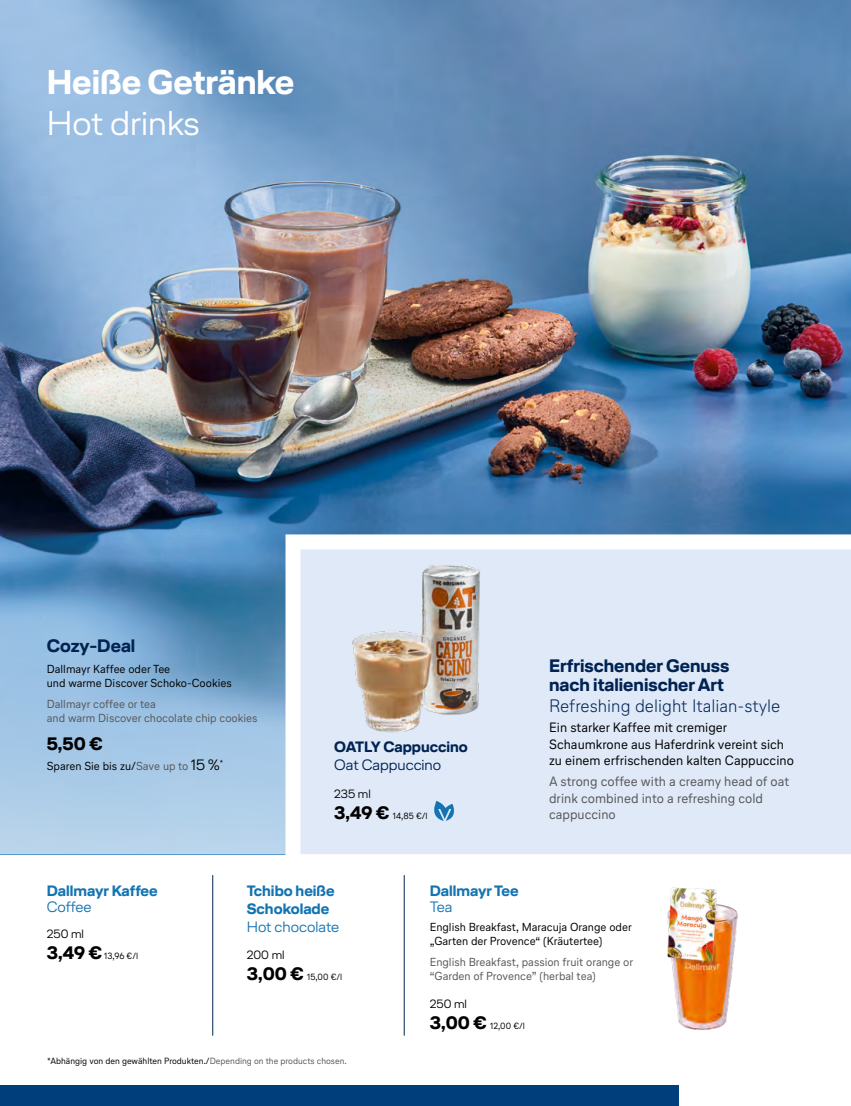
<style>
.page{position:relative;width:851px;height:1106px;background:#fff}
.page>*{position:absolute;margin:0;border:0;box-sizing:border-box;transform-origin:0 0}
.t1{font:700 34.2px "Lufthansa Head";color:#fff}
.t2{font:300 34.2px "Lufthansa Head";color:#fff}
.t3{font:700 18px/18.9px "Lufthansa Head";color:#002352}
.t4{font:300 18px "Lufthansa Text";color:#002352}
.t5{font:700 18px "Lufthansa Head";color:#000}
.t6{font:700 15px/18px "Lufthansa Head";color:#1474b1}
.t7{font:300 15px "Lufthansa Head";color:#1474b1}
.t8{font:700 15px "Lufthansa Head";color:#002352}
.t9{font:300 15px "Lufthansa Head";color:#002352}
.t10{font:13.5px/16.5px "Lufthansa Text";color:#000}
.t11{font:13.5px/16.5px "Lufthansa Text";color:#565656}
.t12{font:300 12px "Lufthansa Head";color:#000}
.t13{font:11.7px/14px "Lufthansa Text";color:#000}
.t14{font:11.7px/14px "Lufthansa Text";color:#565656}
.t15{font:9px "Lufthansa Text";color:#000}
.s1{color:#565656}
.s2{font-family:"Lufthansa Head";font-weight:300;font-size:15px}
.s3{font-family:"Lufthansa Head";font-weight:700;font-size:18px}
</style>
<div class="page">
<img style="left:0;top:0;width:850px;height:515px">
<div style="left:0;top:1085px;width:678px;height:21px;background:#003d7b"></div>
<svg style="left:0;top:515px;width:850px;height:339px;background:#7ca7cd"></svg>
<svg style="left:278px;top:527px;width:572px;height:349px;background:#dde8f6"></svg>
<svg style="left:432px;top:800px;width:22px;height:21px"></svg>
<img style="left:325px;top:533px;width:194px;height:214px">
<hr style="left:404px;top:875px;width:1px;height:160px;background:#002352">
<hr style="left:212px;top:875px;width:1px;height:160px;background:#002352">
<img style="left:667px;top:887px;width:71px;height:144px">
<h1 class="t1" style="left:47px;top:57px;width:249px">Heiße Getränke</h1>
<h1 class="t2" style="left:47px;top:100px;width:154px">Hot drinks</h1>
<h2 class="t3" style="left:47px;top:635px;width:90px">Cozy-Deal</h2>
<p class="t13" style="left:47px;top:661px;width:186px">Dallmayr Kaffee oder Tee<br>und warme Discover Schoko-Cookies</p>
<p class="t14" style="left:47px;top:696px;width:212px">Dallmayr coffee or tea<br>and warm Discover chocolate chip cookies</p>
<h2 class="t5" style="left:47px;top:730px;width:58px">5,50 €</h2>
<p class="t13" style="left:47px;top:759px;width:178px">Sparen Sie bis zu/<span class="s1">Save up to</span> <span class="s2">15 %</span><sup>*</sup></p>
<p class="t8" style="left:334px;top:736px;width:135px">OATLY Cappuccino</p>
<p class="t9" style="left:334px;top:754px;width:108px">Oat Cappuccino</p>
<p class="t12" style="left:334px;top:786px;width:38px">235 ml</p>
<p class="t15" style="left:334px;top:810px;width:95px"><span class="s3">3,49 €</span> 14,85 €/l</p>
<h2 class="t3" style="left:549px;top:655px;width:182px">Erfrischender Genuss nach italienischer Art</h2>
<h2 class="t4" style="left:549px;top:693px;width:233px">Refreshing delight Italian-style</h2>
<p class="t10" style="left:549px;top:719px;width:246px">Ein starker Kaffee mit cremiger<br>Schaumkrone aus Haferdrink vereint sich zu einem erfrischenden kalten Cappuccino</p>
<p class="t11" style="left:549px;top:772px;width:242px">A strong coffee with a creamy head of oat drink combined into a refreshing cold cappuccino</p>
<p class="t6" style="left:47px;top:881px;width:112px">Dallmayr Kaffee</p>
<p class="t7" style="left:47px;top:896px;width:46px">Coffee</p>
<p class="t12" style="left:47px;top:925px;width:39px">250 ml</p>
<p class="t15" style="left:47px;top:949px;width:93px"><span class="s3">3,49 €</span> 13,96 €/l</p>
<p class="t6" style="left:247px;top:881px;width:89px">Tchibo heiße<br>Schokolade</p>
<p class="t7" style="left:247px;top:916px;width:94px">Hot chocolate</p>
<p class="t12" style="left:247px;top:946px;width:39px">200 ml</p>
<p class="t15" style="left:247px;top:970px;width:97px"><span class="s3">3,00 €</span> 15,00 €/l</p>
<p class="t15" style="left:47px;top:1054px;width:301px">*Abhängig von den gewählten Produkten./<span class="s1">Depending on the products chosen.</span></p>
<p class="t6" style="left:429px;top:881px;width:90px">Dallmayr Tee</p>
<p class="t7" style="left:429px;top:896px;width:24px">Tea</p>
<p class="t13" style="left:429px;top:919px;width:203px">English Breakfast, Maracuja Orange oder „Garten der Provence“ (Kräutertee)</p>
<p class="t14" style="left:429px;top:954px;width:205px">English Breakfast, passion fruit orange or “Garden of Provence” (herbal tea)</p>
<p class="t12" style="left:429px;top:995px;width:39px">250 ml</p>
<p class="t15" style="left:429px;top:1019px;width:97px"><span class="s3">3,00 €</span> 12,00 €/l</p>
</div>
